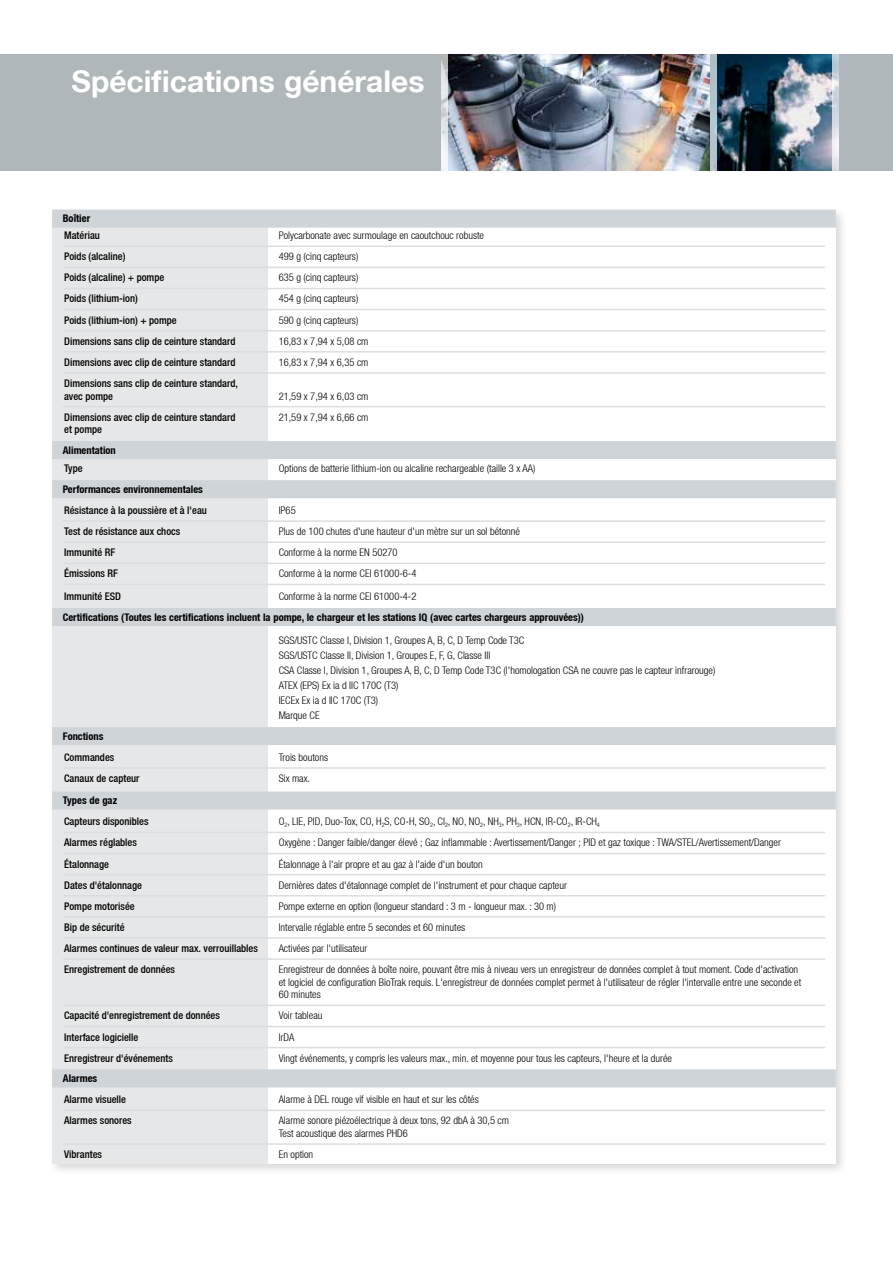
<style>
.page{position:relative;width:893px;height:1263px;background:#fff}
.page>*{position:absolute;margin:0;border:0;box-sizing:border-box;transform-origin:0 0}
.t1{font:700 30px "Helvetica Neue LT";color:#fff}
.t2{font:300 condensed 10.5px/15px "Helvetica Neue LT";color:#000}
.t3{font:500 condensed 10.5px/12.6px "Helvetica Neue LT";color:#000}
.t4{font:700 condensed 10.5px "Helvetica Neue LT";color:#000}
</style>
<div class="page">
<div style="left:0;top:54px;width:893px;height:116px;background:#b0b7bb"></div>
<img style="left:448px;top:54px;width:384px;height:116px">
<div style="left:710px;top:52px;width:7px;height:122px;background:#b2c3cb"></div>
<svg style="left:832px;top:54px;width:7px;height:117px"></svg>
<svg style="left:442px;top:62px;width:6px;height:109px"></svg>
<div style="left:48px;top:206px;width:800px;height:970px;background:#000;opacity:.15"></div>
<div style="left:52px;top:210px;width:784px;height:953px;background:#fff"></div>
<div style="left:52px;top:213px;width:215px;height:950px;background:#e6e7e8"></div>
<div style="left:52px;top:210px;width:784px;height:18px;background:#cfd4d8"></div>
<hr style="left:63px;top:246px;width:762px;height:1px;background:#dcddde">
<hr style="left:63px;top:267px;width:762px;height:1px;background:#dcddde">
<hr style="left:63px;top:288px;width:762px;height:1px;background:#dcddde">
<hr style="left:63px;top:309px;width:762px;height:1px;background:#dcddde">
<hr style="left:63px;top:330px;width:762px;height:1px;background:#dcddde">
<hr style="left:63px;top:351px;width:762px;height:2px;background:#dcddde">
<hr style="left:63px;top:372px;width:762px;height:2px;background:#dcddde">
<hr style="left:63px;top:406px;width:762px;height:1px;background:#dcddde">
<div style="left:52px;top:441px;width:784px;height:18px;background:#cfd4d8"></div>
<div style="left:52px;top:480px;width:784px;height:18px;background:#cfd4d8"></div>
<hr style="left:63px;top:520px;width:762px;height:2px;background:#dcddde">
<hr style="left:63px;top:541px;width:762px;height:2px;background:#dcddde">
<hr style="left:63px;top:563px;width:762px;height:1px;background:#dcddde">
<hr style="left:63px;top:584px;width:762px;height:1px;background:#dcddde">
<div style="left:52px;top:608px;width:784px;height:18px;background:#cfd4d8"></div>
<div style="left:52px;top:727px;width:784px;height:18px;background:#cfd4d8"></div>
<hr style="left:63px;top:767px;width:762px;height:2px;background:#dcddde">
<div style="left:52px;top:791px;width:784px;height:18px;background:#cfd4d8"></div>
<hr style="left:63px;top:832px;width:762px;height:1px;background:#dcddde">
<hr style="left:63px;top:853px;width:762px;height:1px;background:#dcddde">
<hr style="left:63px;top:874px;width:762px;height:1px;background:#dcddde">
<hr style="left:63px;top:895px;width:762px;height:1px;background:#dcddde">
<hr style="left:63px;top:916px;width:762px;height:2px;background:#dcddde">
<hr style="left:63px;top:937px;width:762px;height:2px;background:#dcddde">
<hr style="left:63px;top:958px;width:762px;height:2px;background:#dcddde">
<hr style="left:63px;top:1005px;width:762px;height:1px;background:#dcddde">
<hr style="left:63px;top:1026px;width:762px;height:1px;background:#dcddde">
<hr style="left:63px;top:1047px;width:762px;height:1px;background:#dcddde">
<div style="left:52px;top:1069px;width:784px;height:18px;background:#cfd4d8"></div>
<hr style="left:63px;top:1109px;width:762px;height:2px;background:#dcddde">
<hr style="left:63px;top:1143px;width:762px;height:2px;background:#dcddde">
<h1 class="t1" style="left:72px;top:62px;width:354px">Spécifications générales</h1>
<p class="t4" style="left:63px;top:212px;width:29px">Boîtier</p>
<p class="t3" style="left:64px;top:229px;width:37px">Matériau</p>
<p class="t2" style="left:279px;top:228px;width:207px">Polycarbonate avec surmoulage en caoutchouc robuste</p>
<p class="t3" style="left:64px;top:250px;width:63px">Poids (alcaline)</p>
<p class="t2" style="left:279px;top:249px;width:81px">499 g (cinq capteurs)</p>
<p class="t3" style="left:64px;top:271px;width:102px">Poids (alcaline) + pompe</p>
<p class="t2" style="left:279px;top:270px;width:81px">635 g (cinq capteurs)</p>
<p class="t3" style="left:64px;top:292px;width:75px">Poids (lithium-ion)</p>
<p class="t2" style="left:279px;top:291px;width:81px">454 g (cinq capteurs)</p>
<p class="t3" style="left:64px;top:313px;width:114px">Poids (lithium-ion) + pompe</p>
<p class="t2" style="left:279px;top:312px;width:81px">590 g (cinq capteurs)</p>
<p class="t3" style="left:64px;top:335px;width:173px">Dimensions sans clip de ceinture standard</p>
<p class="t2" style="left:279px;top:333px;width:91px">16,83 x 7,94 x 5,08 cm</p>
<p class="t3" style="left:64px;top:356px;width:173px">Dimensions avec clip de ceinture standard</p>
<p class="t2" style="left:279px;top:354px;width:91px">16,83 x 7,94 x 6,35 cm</p>
<p class="t3" style="left:64px;top:377px;width:175px">Dimensions sans clip de ceinture standard, avec pompe</p>
<p class="t2" style="left:279px;top:388px;width:91px">21,59 x 7,94 x 6,03 cm</p>
<p class="t3" style="left:64px;top:410px;width:173px">Dimensions avec clip de ceinture standard</p>
<p class="t2" style="left:279px;top:409px;width:91px">21,59 x 7,94 x 6,66 cm</p>
<p class="t3" style="left:64px;top:423px;width:39px">et pompe</p>
<p class="t4" style="left:63px;top:444px;width:55px">Alimentation</p>
<p class="t3" style="left:64px;top:462px;width:20px">Type</p>
<p class="t2" style="left:279px;top:461px;width:258px">Options de batterie lithium-ion ou alcaline rechargeable (taille 3 x AA)</p>
<p class="t4" style="left:63px;top:483px;width:142px">Performances environnementales</p>
<p class="t3" style="left:64px;top:504px;width:144px">Résistance à la poussière et à l'eau</p>
<p class="t2" style="left:279px;top:503px;width:19px">IP65</p>
<p class="t3" style="left:64px;top:525px;width:118px">Test de résistance aux chocs</p>
<p class="t2" style="left:279px;top:524px;width:243px">Plus de 100 chutes d'une hauteur d'un mètre sur un sol bétonné</p>
<p class="t3" style="left:64px;top:546px;width:53px">Immunité RF</p>
<p class="t2" style="left:279px;top:545px;width:120px">Conforme à la norme EN 50270</p>
<p class="t3" style="left:64px;top:567px;width:55px">Émissions RF</p>
<p class="t2" style="left:279px;top:566px;width:139px">Conforme à la norme CEI 61000-6-4</p>
<p class="t3" style="left:64px;top:590px;width:58px">Immunité ESD</p>
<p class="t2" style="left:279px;top:589px;width:139px">Conforme à la norme CEI 61000-4-2</p>
<p class="t4" style="left:63px;top:611px;width:523px">Certifications (Toutes les certifications incluent la pompe, le chargeur et les stations IQ (avec cartes chargeurs approuvées))</p>
<p class="t2" style="left:279px;top:633px;width:438px">SGS/USTC Classe I, Division 1, Groupes A, B, C, D Temp Code T3C<br>SGS/USTC Classe II, Division 1, Groupes E, F, G, Classe III<br>CSA Classe I, Division 1, Groupes A, B, C, D Temp Code T3C (l'homologation CSA ne couvre pas le capteur infrarouge)<br>ATEX (EPS) Ex ia d IIC 170C (T3)<br>IECEx Ex ia d IIC 170C (T3)<br>Marque CE</p>
<p class="t4" style="left:63px;top:730px;width:42px">Fonctions</p>
<p class="t3" style="left:64px;top:751px;width:52px">Commandes</p>
<p class="t2" style="left:279px;top:750px;width:51px">Trois boutons</p>
<p class="t3" style="left:64px;top:772px;width:77px">Canaux de capteur</p>
<p class="t2" style="left:279px;top:771px;width:33px">Six max.</p>
<p class="t4" style="left:63px;top:794px;width:56px">Types de gaz</p>
<p class="t3" style="left:64px;top:815px;width:86px">Capteurs disponibles</p>
<p class="t2" style="left:279px;top:814px;width:323px">O<sub>2</sub>, LIE, PID, Duo-Tox, CO, H<sub>2</sub>S, CO-H, SO<sub>2</sub>, Cl<sub>2</sub>, NO, NO<sub>2</sub>, NH<sub>3</sub>, PH<sub>3</sub>, HCN, IR-CO<sub>2</sub>, IR-CH<sub>4</sub></p>
<p class="t3" style="left:64px;top:836px;width:74px">Alarmes réglables</p>
<p class="t2" style="left:279px;top:835px;width:504px">Oxygène : Danger faible/danger élevé ; Gaz inflammable : Avertissement/Danger ; PID et gaz toxique : TWA/STEL/Avertissement/Danger</p>
<p class="t3" style="left:64px;top:857px;width:46px">Étalonnage</p>
<p class="t2" style="left:279px;top:856px;width:206px">Étalonnage à l'air propre et au gaz à l'aide d'un bouton</p>
<p class="t3" style="left:64px;top:878px;width:79px">Dates d'étalonnage</p>
<p class="t2" style="left:279px;top:877px;width:290px">Dernières dates d'étalonnage complet de l'instrument et pour chaque capteur</p>
<p class="t3" style="left:64px;top:899px;width:72px">Pompe motorisée</p>
<p class="t2" style="left:279px;top:898px;width:279px">Pompe externe en option (longueur standard : 3 m - longueur max. : 30 m)</p>
<p class="t3" style="left:64px;top:921px;width:62px">Bip de sécurité</p>
<p class="t2" style="left:279px;top:919px;width:188px">Intervalle réglable entre 5 secondes et 60 minutes</p>
<p class="t3" style="left:64px;top:942px;width:195px">Alarmes continues de valeur max. verrouillables</p>
<p class="t2" style="left:279px;top:941px;width:90px">Activées par l'utilisateur</p>
<p class="t3" style="left:64px;top:963px;width:112px">Enregistrement de données</p>
<p class="t2" style="left:279px;top:963px;width:524px;line-height:12.6px">Enregistreur de données à boîte noire, pouvant être mis à niveau vers un enregistreur de données complet à tout moment. Code d'activation et logiciel de configuration BioTrak requis. L'enregistreur de données complet permet à l'utilisateur de régler l'intervalle entre une seconde et<br>60 minutes</p>
<p class="t3" style="left:64px;top:1009px;width:157px">Capacité d'enregistrement de données</p>
<p class="t2" style="left:279px;top:1008px;width:45px">Voir tableau</p>
<p class="t3" style="left:64px;top:1030px;width:76px">Interface logicielle</p>
<p class="t2" style="left:279px;top:1029px;width:17px">IrDA</p>
<p class="t3" style="left:64px;top:1051px;width:110px">Enregistreur d'événements</p>
<p class="t2" style="left:279px;top:1050px;width:395px">Vingt événements, y compris les valeurs max., min. et moyenne pour tous les capteurs, l'heure et la durée</p>
<p class="t4" style="left:63px;top:1072px;width:36px">Alarmes</p>
<p class="t3" style="left:64px;top:1093px;width:63px">Alarme visuelle</p>
<p class="t2" style="left:279px;top:1092px;width:202px">Alarme à DEL rouge vif visible en haut et sur les côtés</p>
<p class="t3" style="left:64px;top:1114px;width:69px">Alarmes sonores</p>
<p class="t2" style="left:279px;top:1114px;width:232px;line-height:12.6px">Alarme sonore piézoélectrique à deux tons, 92 dbA à 30,5 cm<br>Test acoustique des alarmes PHD6</p>
<p class="t3" style="left:64px;top:1148px;width:39px">Vibrantes</p>
<p class="t2" style="left:279px;top:1147px;width:36px">En option</p>
</div>
